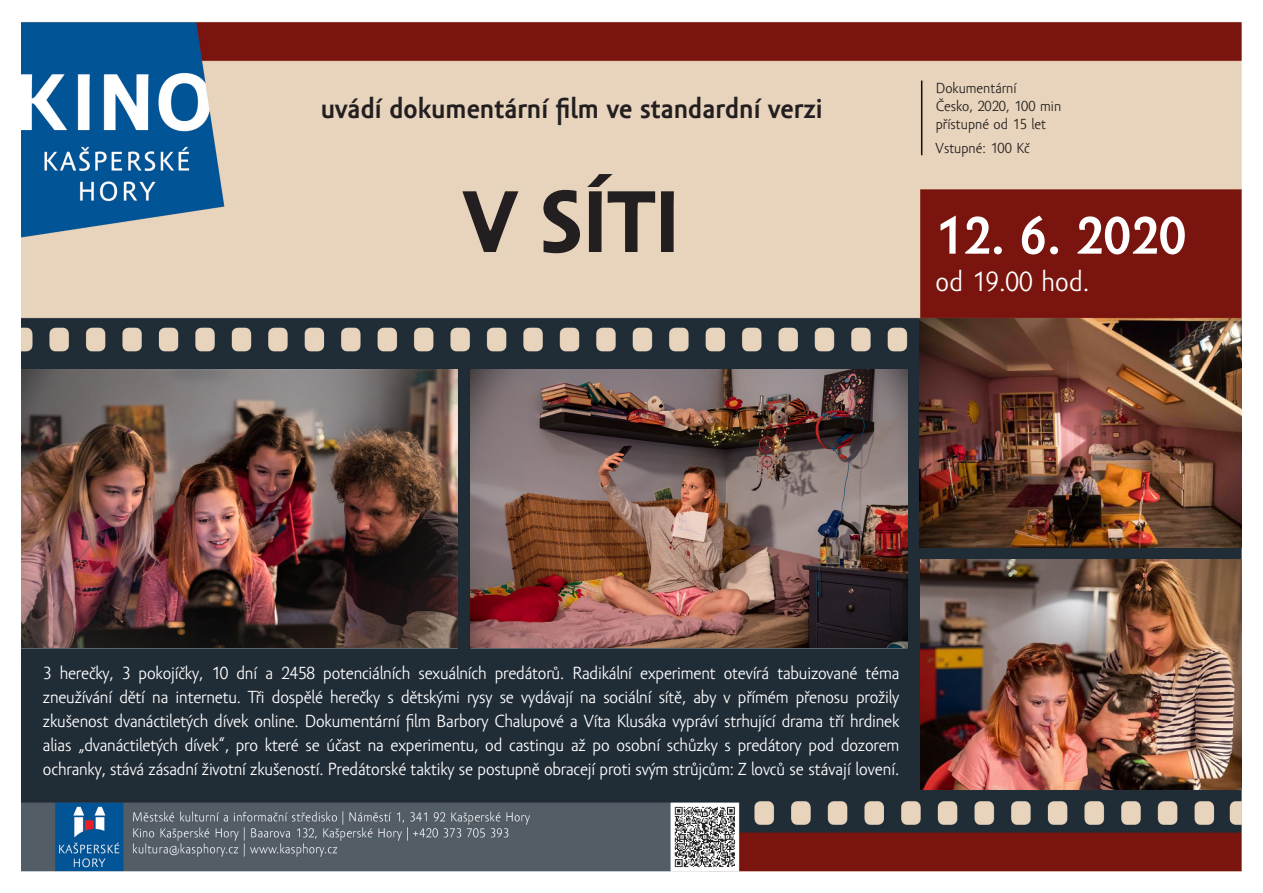
<style>
.page{position:relative;width:1263px;height:893px;background:#fff}
.page>*{position:absolute;margin:0;border:0;box-sizing:border-box;transform-origin:0 0}
.t1{font:700 90px "Amor Sans Text Pro";color:#231f20}
.t2{font:700 54px "Amor Sans Pro";color:#fff}
.t3{font:700 28.5px "Amor Sans Pro";color:#231f20}
.t4{font:28.5px "Amor Sans Pro";color:#fff}
.t5{font:18px/24px "Amor Sans Pro";letter-spacing:-.01em;color:#fff;text-align:justify}
.t6{font:15px "Amor Sans Pro";color:#231f20}
</style>
<div class="page">
<img style="left:21px;top:21px;width:1221px;height:851px">
<img style="left:471px;top:369px;width:436px;height:279px">
<img style="left:921px;top:560px;width:321px;height:229px">
<img style="left:21px;top:370px;width:437px;height:278px">
<img style="left:920px;top:318px;width:322px;height:229px">
<p class="t3" style="left:321px;top:92px;width:503px">uvádí dokumentární film ve standardní verzi</p>
<p class="t1" style="left:463px;top:169px;width:219px">v síti</p>
<p class="t6" style="left:936px;top:80px;width:82px">Dokumentární</p>
<p class="t6" style="left:936px;top:98px;width:127px">Česko, 2020, 100 min</p>
<p class="t6" style="left:936px;top:116px;width:112px">přístupné od 15 let</p>
<p class="t6" style="left:935px;top:140px;width:96px">Vstupné: 100 Kč</p>
<p class="t2" style="left:935px;top:204px;width:252px">12. 6. 2020</p>
<p class="t4" style="left:935px;top:265px;width:155px">od 19.00 hod.</p>
<p class="t5" style="left:43px;top:661px;width:858px">3 herečky, 3 pokojíčky, 10 dní a 2458 potenciálních sexuálních predátorů. Radikální experiment otevírá tabuizované téma zneužívání dětí na internetu. Tři dospělé herečky s dětskými rysy se vydávají na sociální sítě, aby v přímém přenosu prožily zkušenost dvanáctiletých dívek online. Dokumentární film Barbory Chalupové a Víta Klusáka vypráví strhující drama tří hrdinek alias „dvanáctiletých dívek“, pro které se účast na experimentu, od castingu až po osobní schůzky s predátory pod dozorem ochranky, stává zásadní životní zkušeností. Predátorské taktiky se postupně obracejí proti svým strůjcům: Z lovců se stávají lovení.</p>
</div>
